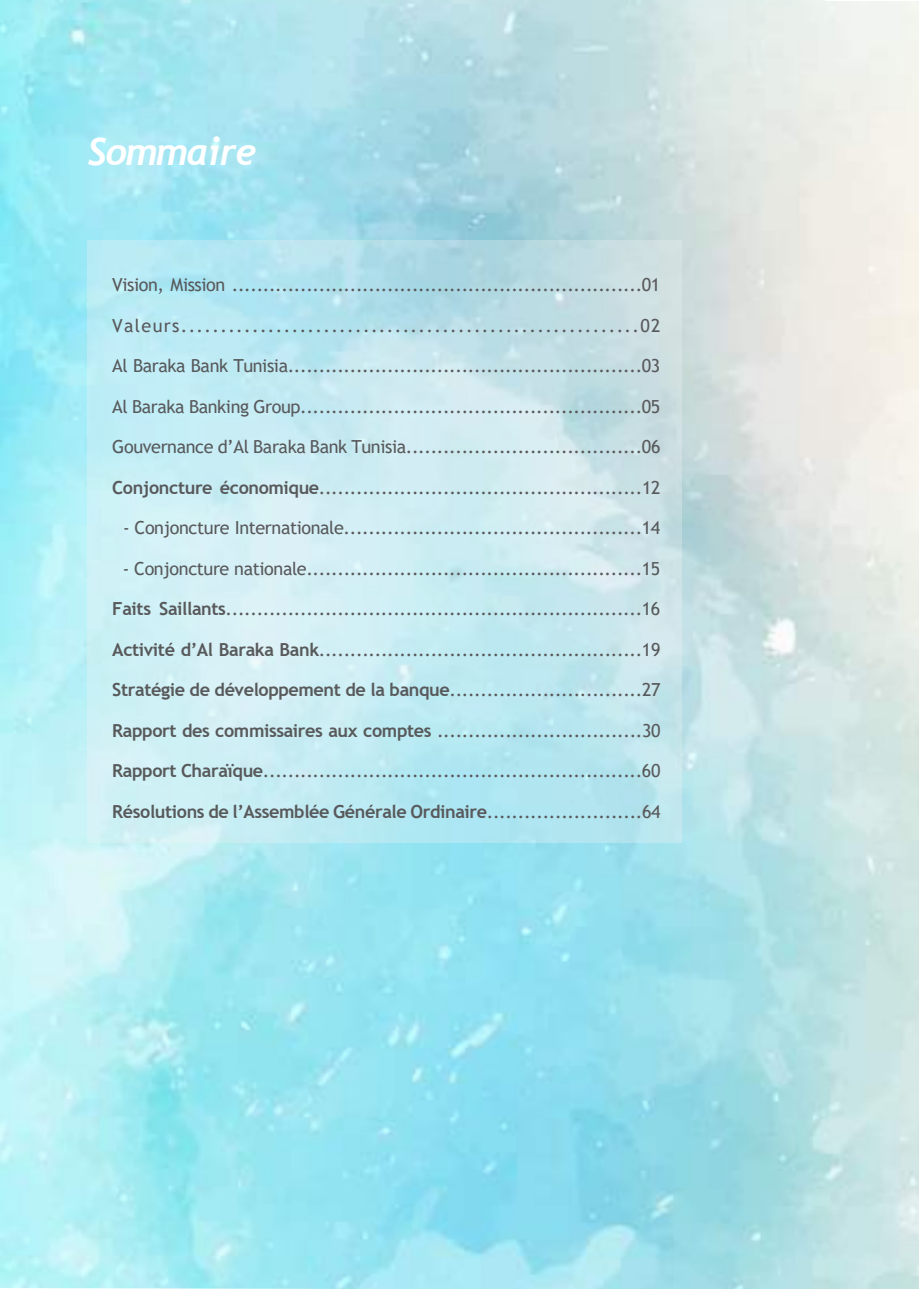
<style>
.page{position:relative;width:919px;height:1289px;background:#fff}
.page>*{position:absolute;margin:0;border:0;box-sizing:border-box;transform-origin:0 0}
.t1{font:italic 700 37.5px "Trebuchet";letter-spacing:-.02em;color:#fff}
.t2{font:18px "Trebuchet MS";letter-spacing:-.02em;color:#58595b}
.t3{font:700 18px "Trebuchet MS";letter-spacing:-.02em;color:#58595b}
.t4{font:18px "Trebuchet MS";letter-spacing:.075em;color:#58595b}
.s1{font-weight:700}
.s2{font-weight:400}
</style>
<div class="page">
<svg style="left:87px;top:241px;width:595px;height:602px;background:#c5e9f0"></svg>
<h1 class="t1" style="left:87px;top:128px;width:170px">Sommaire</h1>
<p class="t2" style="left:112px;top:273px;width:549px">Vision, Mission ..................................................................01</p>
<p class="t4" style="left:112px;top:314px;width:549px">Valeurs..........................................................02</p>
<p class="t2" style="left:112px;top:354px;width:549px">Al Baraka Bank Tunisia.........................................................03</p>
<p class="t2" style="left:112px;top:395px;width:549px">Al Baraka Banking Group.......................................................05</p>
<p class="t2" style="left:112px;top:435px;width:549px">Gouvernance d’Al Baraka Bank Tunisia......................................06</p>
<p class="t2" style="left:112px;top:476px;width:549px"><span class="s1">Conjoncture économique</span>....................................................12</p>
<p class="t2" style="left:123px;top:516px;width:539px">- Conjoncture Internationale................................................14</p>
<p class="t2" style="left:123px;top:557px;width:539px">- Conjoncture nationale......................................................15</p>
<p class="t2" style="left:112px;top:597px;width:549px"><span class="s1">Faits Saillants</span>...................................................................16</p>
<p class="t2" style="left:112px;top:638px;width:549px"><span class="s1">Activité d’Al Baraka Bank</span>....................................................19</p>
<p class="t3" style="left:112px;top:678px;width:549px">Stratégie de développement de la banque<span class="s2">...............................27</span></p>
<p class="t2" style="left:112px;top:719px;width:549px"><span class="s1">Rapport des commissaires aux comptes</span> .................................30</p>
<p class="t2" style="left:112px;top:759px;width:549px"><span class="s1">Rapport Charaïque</span>.............................................................60</p>
<p class="t3" style="left:112px;top:800px;width:549px">Résolutions de l’Assemblée Générale Ordinaire<span class="s2">.........................64</span></p>
</div>
